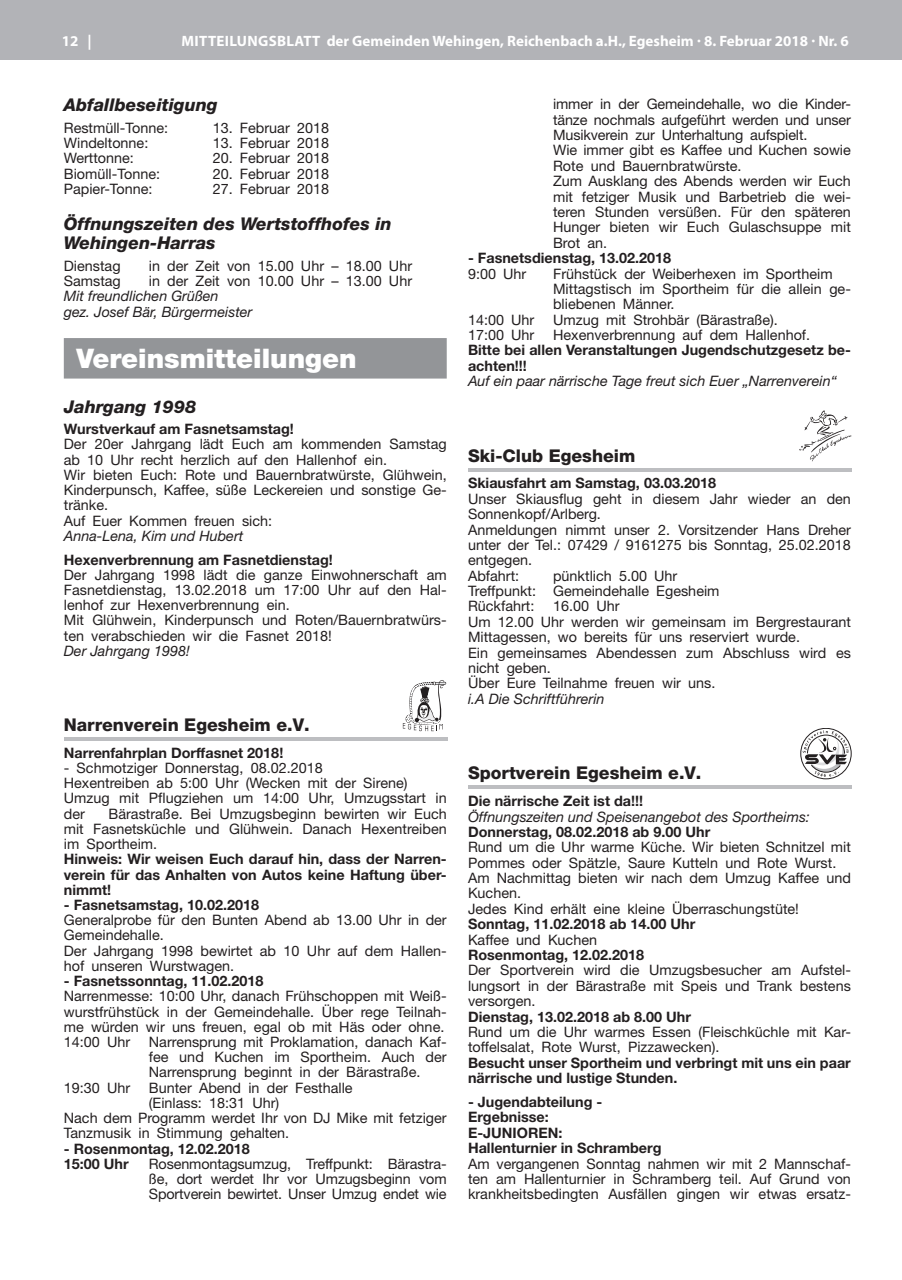
<style>
.page{position:relative;width:902px;height:1280px;background:#fff}
.page>*{position:absolute;margin:0;border:0;box-sizing:border-box;transform-origin:0 0}
.t1{font:900 27px "Helvetica Neue";color:#fff}
.t2{font:italic 800 17.55px/19.2px "Helvetica Neue";color:#231f20}
.t3{font:800 17.55px "Helvetica Neue";color:#231f20}
.t4{font:700 15px "Myriad Pro";color:#fff}
.t5{font:14.4px/15.5px "Helvetica Neue";color:#231f20}
.t6{font:700 14.4px/15.5px "Helvetica Neue";color:#231f20}
.t7{font:italic 14.4px/15.3px "Helvetica Neue";color:#231f20}
</style>
<div class="page">
<hr style="left:901px;top:0;width:1px;height:60px;background:#b2b3b7">
<div style="left:0;top:0;width:901px;height:60px;background:#b2b3b7"></div>
<div style="left:64px;top:338px;width:382px;height:41px;background:#939598"></div>
<svg style="left:403px;top:680px;width:43px;height:51px"></svg>
<hr style="left:64px;top:737px;width:383px;height:4px;background:#bdbec1">
<svg style="left:799px;top:410px;width:52px;height:51px"></svg>
<hr style="left:468px;top:468px;width:383px;height:3px;background:#bdbec1">
<div style="left:800px;top:728px;width:51px;height:51px;border:1px solid #231f20;border-radius:50%"></div>
<svg style="left:802px;top:730px;width:46px;height:47px"></svg>
<hr style="left:468px;top:786px;width:383px;height:3px;background:#bdbec1">
<p class="t4" style="left:62px;top:31px;width:31px">12 |</p>
<p class="t4" style="left:181px;top:31px;width:668px">MITTEILUNGSBLATT der Gemeinden Wehingen, Reichenbach a.H., Egesheim · 8. Februar 2018 · Nr. 6</p>
<p class="t2" style="left:64px;top:95px;width:155px">Abfallbeseitigung</p>
<p class="t5" style="left:64px;top:120px;width:106px">Restmüll-Tonne:</p>
<p class="t5" style="left:213px;top:120px;width:118px">13. Februar 2018</p>
<p class="t5" style="left:64px;top:135px;width:86px">Windeltonne:</p>
<p class="t5" style="left:213px;top:135px;width:118px">13. Februar 2018</p>
<p class="t5" style="left:64px;top:150px;width:72px">Werttonne:</p>
<p class="t5" style="left:213px;top:150px;width:118px">20. Februar 2018</p>
<p class="t5" style="left:64px;top:166px;width:98px">Biomüll-Tonne:</p>
<p class="t5" style="left:213px;top:166px;width:118px">20. Februar 2018</p>
<p class="t5" style="left:64px;top:181px;width:90px">Papier-Tonne:</p>
<p class="t5" style="left:213px;top:181px;width:118px">27. Februar 2018</p>
<p class="t2" style="left:64px;top:214px;width:329px">Öffnungszeiten des Wertstoffhofes in<br>Wehingen-Harras</p>
<p class="t5" style="left:64px;top:258px;width:58px">Dienstag</p>
<p class="t5" style="left:149px;top:258px;width:265px">in der Zeit von 15.00 Uhr – 18.00 Uhr</p>
<p class="t5" style="left:64px;top:273px;width:59px">Samstag</p>
<p class="t5" style="left:149px;top:273px;width:265px">in der Zeit von 10.00 Uhr – 13.00 Uhr</p>
<p class="t7" style="left:64px;top:288px;width:190px">Mit freundlichen Grüßen<br>gez. Josef Bär, Bürgermeister</p>
<h1 class="t1" style="left:77px;top:342px;width:282px">Vereinsmitteilungen</h1>
<p class="t2" style="left:64px;top:397px;width:134px">Jahrgang 1998</p>
<p class="t6" style="left:64px;top:421px;width:231px">Wurstverkauf am Fasnetsamstag!</p>
<p class="t5" style="left:64px;top:436px;width:384px">Der 20er Jahrgang lädt Euch am kommenden Samstag ab 10 Uhr recht herzlich auf den Hallenhof ein.<br>Wir bieten Euch: Rote und Bauernbratwürste, Glühwein, Kinderpunsch, Kaffee, süße Leckereien und sonstige Ge&shy;tränke.<br>Auf Euer Kommen freuen sich:</p>
<p class="t7" style="left:64px;top:528px;width:181px">Anna-Lena, Kim und Hubert</p>
<p class="t6" style="left:64px;top:551px;width:270px">Hexenverbrennung am Fasnetdienstag!</p>
<p class="t5" style="left:64px;top:567px;width:384px">Der Jahrgang 1998 lädt die ganze Einwohnerschaft am Fasnetdienstag, 13.02.2018 um 17:00 Uhr auf den Hal&shy;lenhof zur Hexenverbrennung ein.<br>Mit Glühwein, Kinderpunsch und Roten/Bauernbratwürs&shy;ten verabschieden wir die Fasnet 2018!</p>
<p class="t7" style="left:64px;top:643px;width:128px">Der Jahrgang 1998!</p>
<p class="t3" style="left:64px;top:714px;width:247px">Narrenverein Egesheim e.V.</p>
<p class="t6" style="left:64px;top:744px;width:221px">Narrenfahrplan Dorffasnet 2018!</p>
<p class="t5" style="left:64px;top:760px;width:384px">- Schmotziger Donnerstag, 08.02.2018<br>Hexentreiben ab 5:00 Uhr (Wecken mit der Sirene)<br>Umzug mit Pflugziehen um 14:00 Uhr, Umzugsstart in der</p>
<p class="t5" style="left:64px;top:806px;width:384px;text-align:justify;text-indent:45px">Bärastraße. Bei Umzugsbeginn bewirten wir Euch mit Fasnetsküchle und Glühwein. Danach Hexentreiben im Sportheim.</p>
<p class="t6" style="left:64px;top:851px;width:384px;text-align:justify">Hinweis: Wir weisen Euch darauf hin, dass der Narren&shy;verein für das Anhalten von Autos keine Haftung über&shy;nimmt!</p>
<p class="t6" style="left:64px;top:897px;width:197px">- Fasnetsamstag, 10.02.2018</p>
<p class="t5" style="left:64px;top:912px;width:384px">Generalprobe für den Bunten Abend ab 13.00 Uhr in der Gemeindehalle.<br>Der Jahrgang 1998 bewirtet ab 10 Uhr auf dem Hallen&shy;hof unseren Wurstwagen.</p>
<p class="t6" style="left:64px;top:973px;width:201px">- Fasnetssonntag, 11.02.2018</p>
<p class="t5" style="left:64px;top:988px;width:384px">Narrenmesse: 10:00 Uhr, danach Frühschoppen mit Weiß&shy;wurstfrühstück in der Gemeindehalle. Über rege Teilnah&shy;me würden wir uns freuen, egal ob mit Häs oder ohne.<br>14:00 Uhr</p>
<p class="t5" style="left:149px;top:1034px;width:299px;text-align:justify">Narrensprung mit Proklamation, danach Kaf&shy;fee und Kuchen im Sportheim. Auch der Narrensprung beginnt in der Bärastraße.</p>
<p class="t5" style="left:64px;top:1079px;width:68px">19:30 Uhr</p>
<p class="t5" style="left:149px;top:1079px;width:205px">Bunter Abend in der Festhalle</p>
<p class="t5" style="left:149px;top:1095px;width:132px">(Einlass: 18:31 Uhr)</p>
<p class="t5" style="left:64px;top:1110px;width:384px">Nach dem Programm werdet Ihr von DJ Mike mit fetziger</p>
<p class="t5" style="left:64px;top:1125px;width:227px">Tanzmusik in Stimmung gehalten.</p>
<p class="t6" style="left:64px;top:1140px;width:188px">- Rosenmontag, 12.02.2018<br>15:00 Uhr</p>
<p class="t5" style="left:149px;top:1156px;width:299px;text-align:justify">Rosenmontagsumzug, Treffpunkt: Bärastra&shy;ße, dort werdet Ihr vor Umzugsbeginn vom Sportverein bewirtet. Unser Umzug endet wie</p>
<p class="t5" style="left:553px;top:96px;width:299px">immer in der Gemeindehalle, wo die Kinder&shy;tänze nochmals aufgeführt werden und unser Musikverein zur Unterhaltung aufspielt.<br>Wie immer gibt es Kaffee und Kuchen sowie Rote und Bauernbratwürste.<br>Zum Ausklang des Abends werden wir Euch mit fetziger Musik und Barbetrieb die wei&shy;teren Stunden versüßen. Für den späteren Hunger bieten wir Euch Gulaschsuppe mit Brot an.</p>
<p class="t6" style="left:468px;top:250px;width:205px">- Fasnetsdienstag, 13.02.2018</p>
<p class="t5" style="left:468px;top:265px;width:60px">9:00 Uhr</p>
<p class="t5" style="left:553px;top:265px;width:299px">Frühstück der Weiberhexen im Sportheim<br>Mittagstisch im Sportheim für die allein ge&shy;bliebenen Männer.</p>
<p class="t5" style="left:468px;top:312px;width:68px">14:00 Uhr</p>
<p class="t5" style="left:553px;top:312px;width:226px">Umzug mit Strohbär (Bärastraße).</p>
<p class="t5" style="left:468px;top:327px;width:68px">17:00 Uhr</p>
<p class="t5" style="left:553px;top:327px;width:258px">Hexenverbrennung auf dem Hallenhof.</p>
<p class="t6" style="left:468px;top:342px;width:384px">Bitte bei allen Veranstaltungen Jugendschutzgesetz be&shy;achten!!!</p>
<p class="t7" style="left:468px;top:373px;width:370px">Auf ein paar närrische Tage freut sich Euer „Narrenverein“</p>
<p class="t3" style="left:468px;top:445px;width:169px">Ski-Club Egesheim</p>
<p class="t6" style="left:468px;top:475px;width:249px">Skiausfahrt am Samstag, 03.03.2018</p>
<p class="t5" style="left:468px;top:491px;width:384px">Unser Skiausflug geht in diesem Jahr wieder an den Sonnenkopf/Arlberg.<br>Anmeldungen nimmt unser 2. Vorsitzender Hans Dreher unter der Tel.: 07429 / 9161275 bis Sonntag, 25.02.2018 entgegen.<br>Abfahrt:</p>
<p class="t5" style="left:468px;top:568px;width:253px;text-indent:85px">pünktlich 5.00 Uhr<br>Treffpunkt: Gemeindehalle Egesheim<br>Rückfahrt:</p>
<p class="t5" style="left:468px;top:598px;width:384px;text-indent:85px">16.00 Uhr<br>Um 12.00 Uhr werden wir gemeinsam im Bergrestaurant Mittagessen, wo bereits für uns reserviert wurde.<br>Ein gemeinsames Abendessen zum Abschluss wird es nicht geben.<br>Über Eure Teilnahme freuen wir uns.</p>
<p class="t7" style="left:468px;top:691px;width:138px">i.A Die Schriftführerin</p>
<p class="t3" style="left:468px;top:763px;width:235px">Sportverein Egesheim e.V.</p>
<p class="t6" style="left:468px;top:793px;width:177px">Die närrische Zeit ist da!!!</p>
<p class="t7" style="left:468px;top:808px;width:343px">Öffnungszeiten und Speisenangebot des Sportheims:</p>
<p class="t6" style="left:468px;top:824px;width:244px">Donnerstag, 08.02.2018 ab 9.00 Uhr</p>
<p class="t5" style="left:468px;top:839px;width:384px">Rund um die Uhr warme Küche. Wir bieten Schnitzel mit Pommes oder Spätzle, Saure Kutteln und Rote Wurst.<br>Am Nachmittag bieten wir nach dem Umzug Kaffee und Kuchen.<br>Jedes Kind erhält eine kleine Überraschungstüte!</p>
<p class="t6" style="left:468px;top:916px;width:229px">Sonntag, 11.02.2018 ab 14.00 Uhr</p>
<p class="t5" style="left:468px;top:931px;width:131px">Kaffee und Kuchen</p>
<p class="t6" style="left:468px;top:947px;width:178px">Rosenmontag, 12.02.2018</p>
<p class="t5" style="left:468px;top:962px;width:384px;text-align:justify">Der Sportverein wird die Umzugsbesucher am Aufstel&shy;lungsort in der Bärastraße mit Speis und Trank bestens versorgen.</p>
<p class="t6" style="left:468px;top:1008px;width:224px">Dienstag, 13.02.2018 ab 8.00 Uhr</p>
<p class="t5" style="left:468px;top:1024px;width:384px">Rund um die Uhr warmes Essen (Fleischküchle mit Kar&shy;toffelsalat, Rote Wurst, Pizzawecken).</p>
<p class="t6" style="left:468px;top:1054px;width:384px">Besucht unser Sportheim und verbringt mit uns ein paar närrische und lustige Stunden.</p>
<p class="t6" style="left:468px;top:1094px;width:195px">- Jugendabteilung -<br>Ergebnisse:<br>E-JUNIOREN:<br>Hallenturnier in Schramberg</p>
<p class="t5" style="left:468px;top:1155px;width:384px;text-align:justify">Am vergangenen Sonntag nahmen wir mit 2 Mannschaf&shy;ten am Hallenturnier in Schramberg teil. Auf Grund von krankheitsbedingten Ausfällen gingen wir etwas ersatz-</p>
</div>
